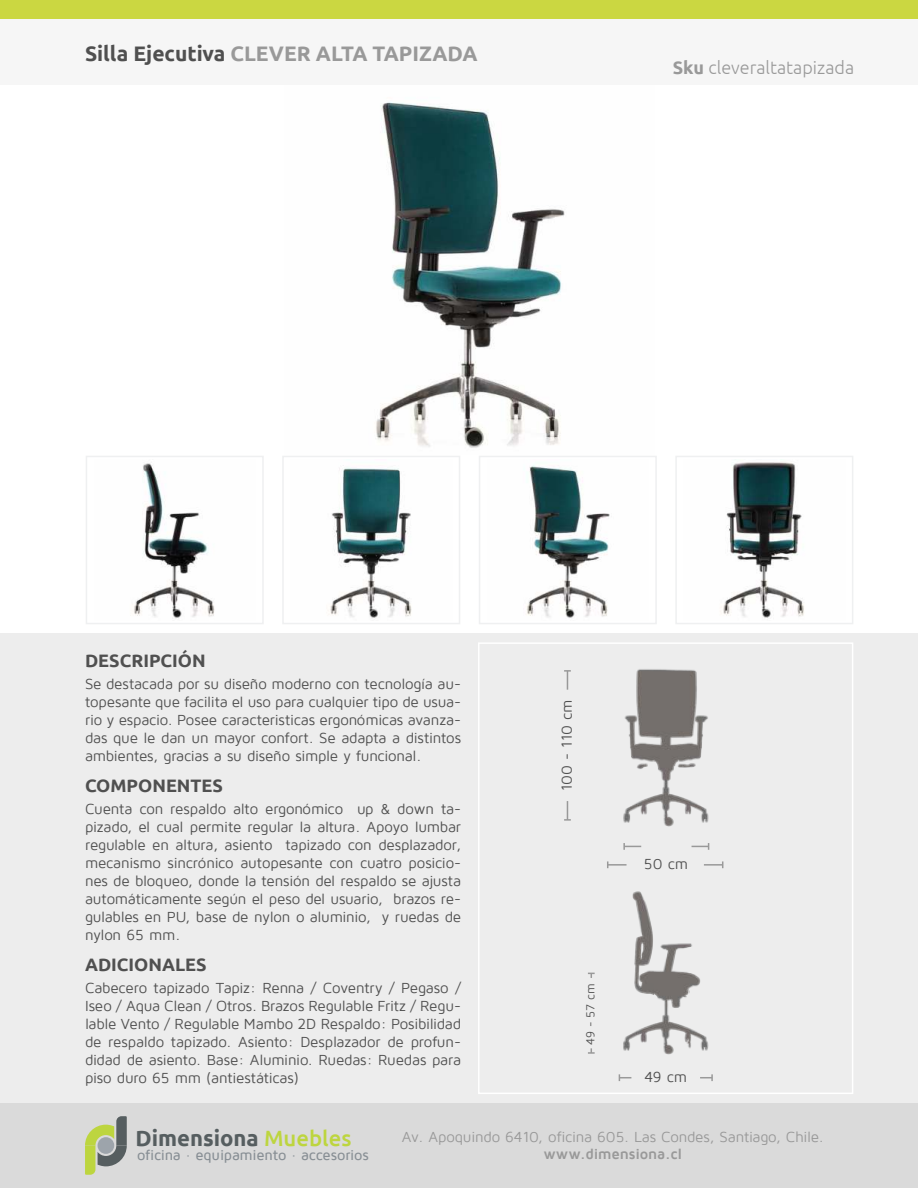
<style>
.page{position:relative;width:918px;height:1188px;background:#fff}
.page>*{position:absolute;margin:0;border:0;box-sizing:border-box;transform-origin:0 0}
.t1{font:700 22.05px "Ubuntu";color:#565e60}
.t2{font:700 21px "Ubuntu";color:#999}
.t3{font:700 18px "Ubuntu";color:#505050}
.t4{font:300 18px "Ubuntu";color:#999}
.t5{font:15px/18px "Maven Pro";letter-spacing:-.015em;color:#505050;text-align:justify}
.t6{font:15px "Maven Pro";letter-spacing:-.015em;color:#999}
.t7{font:700 15px "Maven Pro";letter-spacing:-.015em;color:#999}
.t8{font:500 14.7px "Maven Pro";letter-spacing:-.015em;color:#888f95}
.t9{font:12px "Maven Pro";color:#505050}
.s1{color:#505050}
.s2{font-weight:700}
.s3{font-weight:500;color:#bdd53f}
</style>
<div class="page">
<svg style="left:85px;top:1116px;width:42px;height:59px;background:#aab38d"></svg>
<div style="left:86px;top:456px;width:178px;height:168px;border:2px solid #eff0f1"></div>
<div style="left:282px;top:456px;width:178px;height:168px;border:2px solid #eff0f1"></div>
<div style="left:479px;top:456px;width:178px;height:168px;border:2px solid #eff0f1"></div>
<div style="left:675px;top:456px;width:178px;height:168px;border:2px solid #eff0f1"></div>
<div style="left:0;top:634px;width:918px;height:469px;background:#ededed"></div>
<div style="left:478px;top:642px;width:375px;height:452px;border:2px solid #fff"></div>
<div style="left:0;top:0;width:918px;height:19px;background:#cbd741"></div>
<img style="left:376px;top:102px;width:189px;height:346px">
<img style="left:330px;top:465px;width:82px;height:153px">
<img style="left:526px;top:465px;width:84px;height:153px">
<img style="left:723px;top:459px;width:81px;height:159px">
<img style="left:134px;top:463px;width:81px;height:155px">
<img style="left:623px;top:669px;width:86px;height:158px">
<img style="left:588px;top:891px;width:121px;height:164px">
<svg style="left:704px;top:861px;width:19px;height:7px"></svg>
<svg style="left:607px;top:861px;width:20px;height:7px"></svg>
<svg style="left:564px;top:670px;width:7px;height:20px"></svg>
<svg style="left:564px;top:801px;width:7px;height:20px"></svg>
<svg style="left:700px;top:1074px;width:13px;height:7px"></svg>
<svg style="left:619px;top:1074px;width:12px;height:7px"></svg>
<svg style="left:588px;top:1048px;width:7px;height:6px"></svg>
<svg style="left:692px;top:843px;width:17px;height:7px"></svg>
<svg style="left:623px;top:843px;width:18px;height:7px"></svg>
<svg style="left:588px;top:973px;width:7px;height:5px"></svg>
<h2 class="t2" style="left:85px;top:44px;width:394px"><span class="s1">Silla Ejecutiva</span> CLEVER ALTA TAPIZADA</h2>
<p class="t4" style="left:673px;top:60px;width:183px"><span class="s2">Sku</span> cleveraltatapizada</p>
<p class="t3" style="left:85px;top:653px;width:122px">DESCRIPCIÓN</p>
<p class="t5" style="left:85px;top:675px;width:378px">Se destacada por su diseño moderno con tecnología au&shy;topesante que facilita el uso para cualquier tipo de usua&shy;rio y espacio. Posee caracteristicas ergonómicas avanza&shy;das que le dan un mayor confort. Se adapta a distintos ambientes, gracias a su diseño simple y funcional.</p>
<p class="t3" style="left:85px;top:778px;width:139px">COMPONENTES</p>
<p class="t5" style="left:85px;top:800px;width:378px">Cuenta con respaldo alto ergonómico up &amp; down ta&shy;pizado, el cual permite regular la altura. Apoyo lumbar regulable en altura, asiento tapizado con desplazador, mecanismo sincrónico autopesante con cuatro posicio&shy;nes de bloqueo, donde la tensión del respaldo se ajusta automáticamente según el peso del usuario, brazos re&shy;gulables en PU, base de nylon o aluminio, y ruedas de nylon 65 mm.</p>
<p class="t3" style="left:85px;top:957px;width:123px">ADICIONALES</p>
<p class="t5" style="left:85px;top:980px;width:378px">Cabecero tapizado Tapiz: Renna / Coventry / Pegaso / Iseo / Aqua Clean / Otros. Brazos Regulable Fritz / Regu&shy;lable Vento / Regulable Mambo 2D Respaldo: Posibilidad de respaldo tapizado. Asiento: Desplazador de profun&shy;didad de asiento. Base: Aluminio. Ruedas: Ruedas para piso duro 65 mm (antiestáticas)</p>
<p class="t5" style="left:558px;top:791px;width:93px;rotate:-90deg">100 - 110 cm</p>
<p class="t9" style="left:584px;top:1045px;width:63px;rotate:-90deg">49 - 57 cm</p>
<p class="t5" style="left:644px;top:856px;width:46px">50 cm</p>
<p class="t5" style="left:644px;top:1068px;width:44px">49 cm</p>
<h1 class="t1" style="left:135px;top:1125px;width:218px">Dimensiona <span class="s3">Muebles</span></h1>
<p class="t8" style="left:137px;top:1149px;width:233px">oficina · equipamiento · accesorios</p>
<p class="t6" style="left:402px;top:1129px;width:423px">Av. Apoquindo 6410, oficina 605. Las Condes, Santiago, Chile.</p>
<p class="t7" style="left:543px;top:1145px;width:140px">www.dimensiona.cl</p>
</div>
